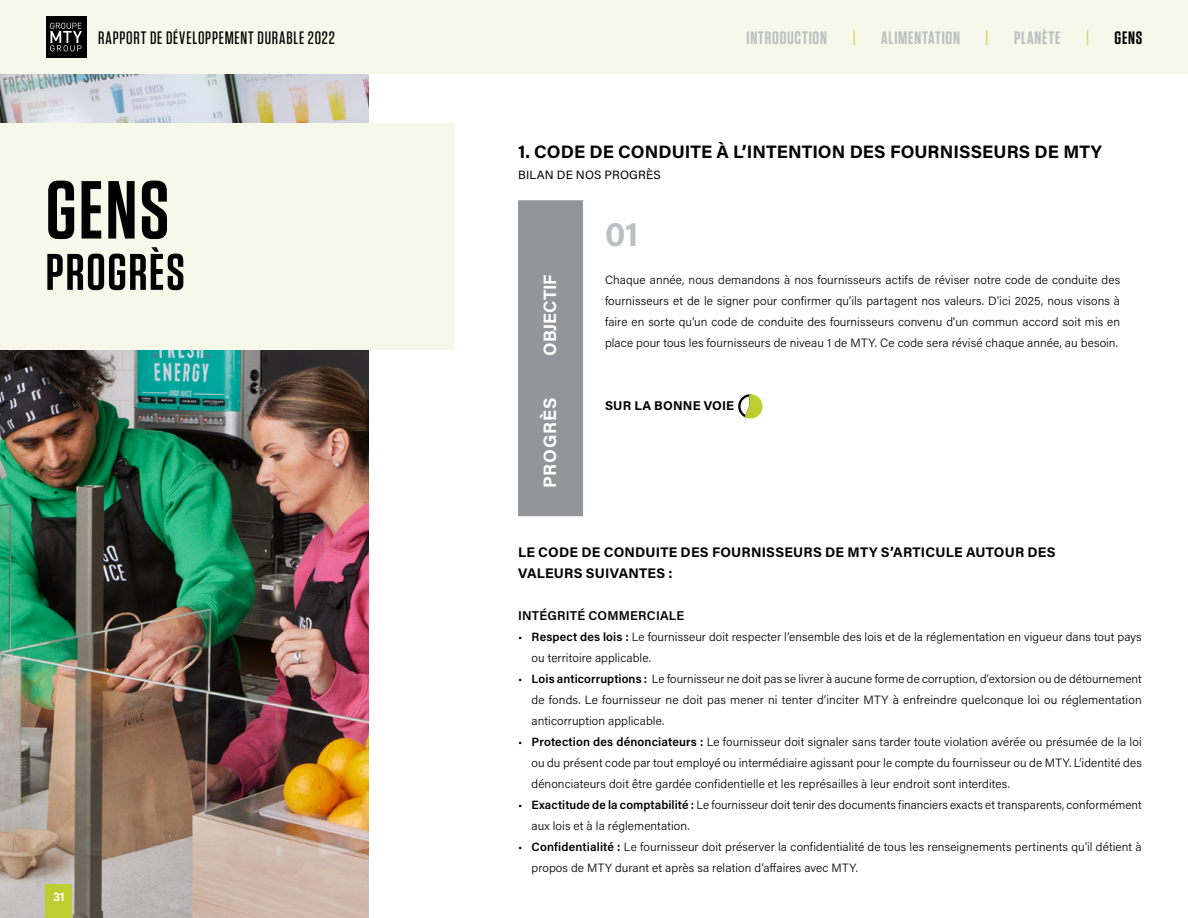
<style>
.page{position:relative;width:1188px;height:918px;background:#fff}
.page>*{position:absolute;margin:0;border:0;box-sizing:border-box;transform-origin:0 0}
.t1{font:600 82.05px "Tungsten";color:#000}
.t2{font:600 51.3px "Tungsten";letter-spacing:.035em;color:#000}
.t3{font:700 33px "Acumin Pro";color:#bcbec0}
.t4{font:700 18px "Acumin Pro";color:#000}
.t5{font:500 18px "Tungsten";letter-spacing:.045em;color:#000}
.t6{font:600 18px "Tungsten";letter-spacing:.04em;color:#bcbec0}
.t7{font:700 18px "Acumin Pro";letter-spacing:-.005em;color:#fff}
.t8{font:700 18px "Acumin Pro";letter-spacing:.045em;color:#fff}
.t9{font:600 18px "Tungsten";color:#000}
.t10{font:18px "Tungsten";color:#becd31}
.t11{font:700 13.8px/21px "Acumin Pro";letter-spacing:.015em;color:#000}
.t12{font:600 12.75px "Acumin Pro";letter-spacing:.015em;color:#000}
.t13{font:700 12.75px "Acumin Pro";letter-spacing:.015em;color:#000}
.t14{font:300 12px/21px "Acumin Pro";letter-spacing:.01em;color:#000}
.t15{font:12px "Acumin Pro";letter-spacing:.015em;color:#000}
.t16{font:700 12px "Acumin Pro";color:#fff}
.s1{font-weight:600}
</style>
<div class="page">
<img style="left:0;top:74px;width:369px;height:844px">
<div style="left:0;top:124px;width:455px;height:226px;background:#f6f8e9"></div>
<div style="left:518px;top:200px;width:65px;height:316px;background:#939598"></div>
<svg style="left:738px;top:394px;width:25px;height:25px"></svg>
<div style="left:46px;top:885px;width:26px;height:33px;background:#becd31"></div>
<div style="left:0;top:0;width:1188px;height:74px;background:#f6f8e9"></div>
<div style="left:46px;top:16px;width:40px;height:42px;background:#000"></div>
<svg style="left:50px;top:23px;width:32px;height:28px"></svg>
<h3 class="t5" style="left:98px;top:29px;width:238px">RAPPORT DE DÉVELOPPEMENT DURABLE 2022</h3>
<h3 class="t6" style="left:747px;top:29px;width:82px">INTRODUCTION</h3>
<h3 class="t10" style="left:852px;top:29px;width:6px">|</h3>
<h3 class="t6" style="left:881px;top:29px;width:80px">ALIMENTATION</h3>
<h3 class="t10" style="left:985px;top:29px;width:6px">|</h3>
<h3 class="t6" style="left:1014px;top:29px;width:48px">PLANÈTE</h3>
<h3 class="t10" style="left:1085px;top:29px;width:6px">|</h3>
<h3 class="t9" style="left:1115px;top:29px;width:29px">GENS</h3>
<h1 class="t1" style="left:46px;top:167px;width:125px">GENS</h1>
<h2 class="t2" style="left:46px;top:245px;width:140px">PROGRÈS</h2>
<p class="t16" style="left:53px;top:888px;width:13px">31</p>
<h3 class="t4" style="left:518px;top:139px;width:585px">1. CODE DE CONDUITE À L’INTENTION DES FOURNISSEURS DE MTY</h3>
<p class="t15" style="left:518px;top:167px;width:144px">BILAN DE NOS PROGRÈS</p>
<h3 class="t7" style="left:537px;top:356px;width:83px;rotate:-90deg">OBJECTIF</h3>
<h3 class="t3" style="left:605px;top:212px;width:35px">01</h3>
<p class="t14" style="left:605px;top:269px;width:517px;text-align:justify">Chaque année, nous demandons à nos fournisseurs actifs de réviser notre code de conduite des fournisseurs et de le signer pour confirmer qu’ils partagent nos valeurs. D'ici 2025, nous visons à faire en sorte qu’un code de conduite des fournisseurs convenu d'un commun accord soit mis en place pour tous les fournisseurs de niveau 1 de MTY. Ce code sera révisé chaque année, au besoin.</p>
<h3 class="t8" style="left:537px;top:488px;width:92px;rotate:-90deg">PROGRÈS</h3>
<p class="t13" style="left:605px;top:397px;width:131px">SUR LA BONNE VOIE</p>
<p class="t11" style="left:518px;top:541px;width:539px">LE CODE DE CONDUITE DES FOURNISSEURS DE MTY S’ARTICULE AUTOUR DES<br>VALEURS SUIVANTES :</p>
<p class="t12" style="left:518px;top:607px;width:168px">INTÉGRITÉ COMMERCIALE</p>
<p class="t14" style="left:532px;top:626px;width:612px;text-indent:-14px">• <span class="s1">Respect des lois :</span> Le fournisseur doit respecter l’ensemble des lois et de la réglementation en vigueur dans tout pays ou territoire applicable.</p>
<p class="t14" style="left:532px;top:668px;width:612px;text-align:justify;text-indent:-14px">• <span class="s1">Lois anticorruptions :</span> Le fournisseur ne doit pas se livrer à aucune forme de corruption, d'extorsion ou de détournement de fonds. Le fournisseur ne doit pas mener ni tenter d’inciter MTY à enfreindre quelconque loi ou réglementation anticorruption applicable.</p>
<p class="t14" style="left:532px;top:731px;width:612px;text-align:justify;text-indent:-14px">• <span class="s1">Protection des dénonciateurs :</span> Le fournisseur doit signaler sans tarder toute violation avérée ou présumée de la loi ou du présent code par tout employé ou intermédiaire agissant pour le compte du fournisseur ou de MTY. L’identité des dénonciateurs doit être gardée confidentielle et les représailles à leur endroit sont interdites.</p>
<p class="t14" style="left:532px;top:794px;width:612px;text-indent:-14px">• <span class="s1">Exactitude de la comptabilité :</span> Le fournisseur doit tenir des documents financiers exacts et transparents, conformément aux lois et à la réglementation.</p>
<p class="t14" style="left:532px;top:836px;width:612px;text-indent:-14px">• <span class="s1">Confidentialité :</span> Le fournisseur doit préserver la confidentialité de tous les renseignements pertinents qu’il détient à propos de MTY durant et après sa relation d’affaires avec MTY.</p>
</div>
